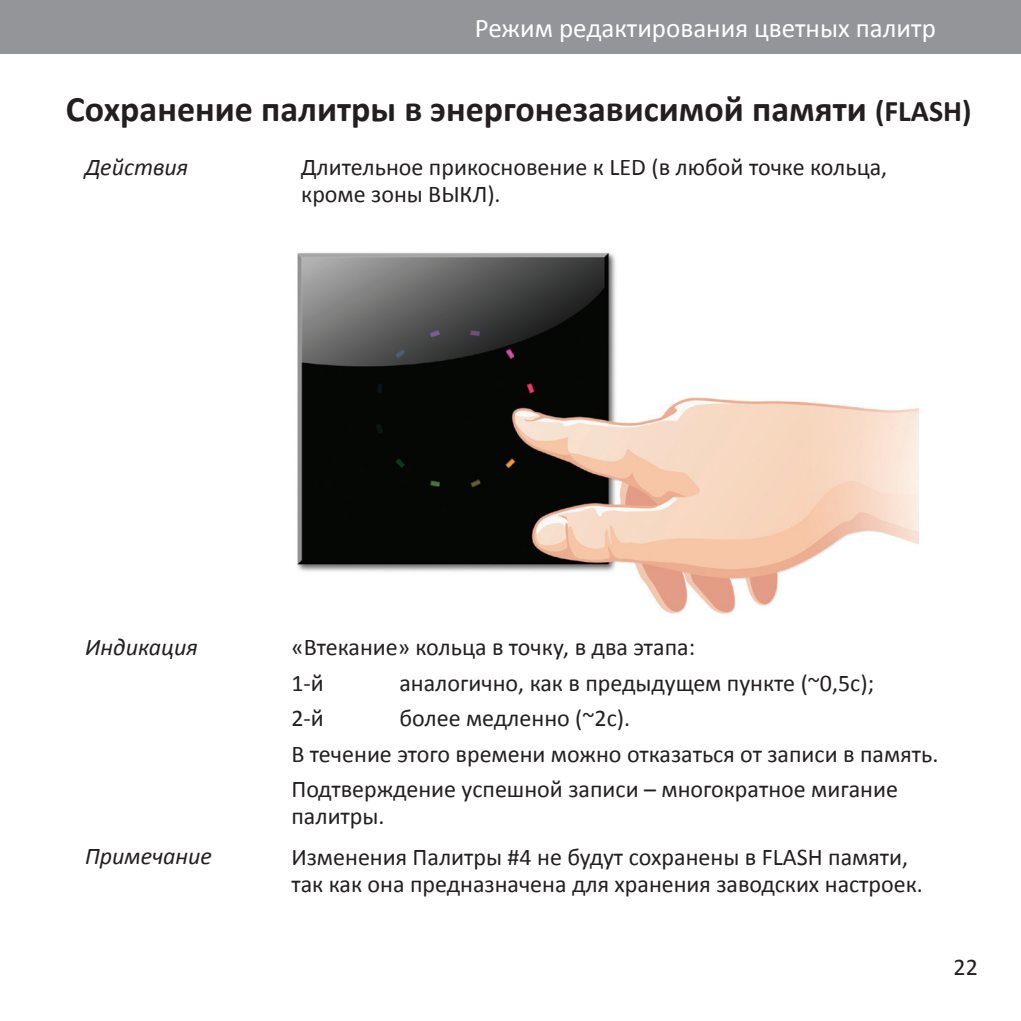
<style>
.page{position:relative;width:1021px;height:1021px;background:#fff}
.page>*{position:absolute;margin:0;border:0;box-sizing:border-box;transform-origin:0 0}
.t1{font:700 36px "Calibri";color:#231f20}
.t2{font:27px "Calibri";color:#fff}
.t3{font:24px/27px "Calibri";color:#231f20}
.t4{font:italic 24px "Calibri";color:#231f20}
.s1{font-size:30px}
</style>
<div class="page">
<img style="left:297px;top:252px;width:621px;height:362px">
<div style="left:0;top:0;width:1020px;height:53px;background:#939598"></div>
<p class="t2" style="left:475px;top:11px;width:462px">Режим редактирования цветных палитр</p>
<p class="t1" style="left:66px;top:86px;width:907px">Сохранение палитры в энергонезависимой памяти <span class="s1">(FLASH)</span></p>
<p class="t4" style="left:85px;top:151px;width:105px">Действия</p>
<p class="t3" style="left:301px;top:154px;width:587px">Длительное прикосновение к LED (в любой точке кольца, кроме зоны ВЫКЛ).</p>
<p class="t4" style="left:85px;top:630px;width:114px">Индикация</p>
<p class="t4" style="left:85px;top:839px;width:128px">Примечание</p>
<p class="t3" style="left:291px;top:633px;width:405px">«Втекание» кольца в точку, в два этапа:</p>
<p class="t3" style="left:291px;top:669px;width:34px">1-й</p>
<p class="t3" style="left:399px;top:669px;width:476px">аналогично, как в предыдущем пункте (~0,5c);</p>
<p class="t3" style="left:291px;top:704px;width:34px">2-й</p>
<p class="t3" style="left:399px;top:704px;width:232px">более медленно (~2c).</p>
<p class="t3" style="left:291px;top:740px;width:648px">В течение этого времени можно отказаться от записи в память.</p>
<p class="t3" style="left:291px;top:775px;width:608px">Подтверждение успешной записи – многократное мигание палитры.</p>
<p class="t3" style="left:291px;top:843px;width:633px">Изменения Палитры #4 не будут сохранены в FLASH памяти, так как она предназначена для хранения заводских настроек.</p>
<p class="t3" style="left:953px;top:953px;width:26px">22</p>
</div>
